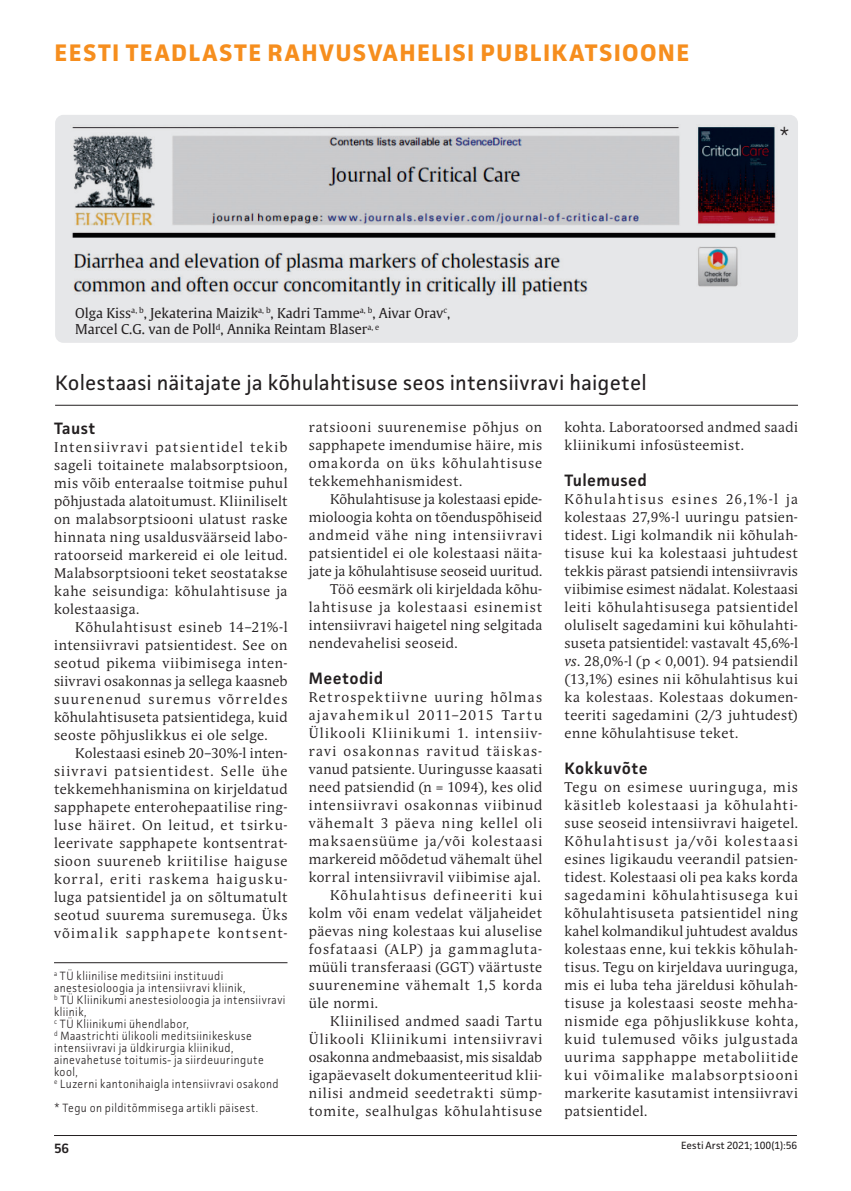
<style>
.page{position:relative;width:851px;height:1191px;background:#fff}
.page>*{position:absolute;margin:0;border:0;box-sizing:border-box;transform-origin:0 0}
.t1{font:700 24px "Facit";letter-spacing:.06em;color:#f68e1e}
.t2{font:300 22.5px "Facit";color:#231f20;scale:.9 1}
.t3{font:21px "Facit";letter-spacing:.01em;color:#231f20}
.t4{font:600 16.5px "Facit";letter-spacing:.025em;color:#231f20}
.t5{font:13.95px/18px "Andulka Book Pro";letter-spacing:.05em;color:#231f20;text-align:justify}
.t6{font:13.95px "Andulka Book Pro";letter-spacing:.095em;color:#231f20}
.t7{font:13.95px "Andulka Book Pro";letter-spacing:.07em;color:#231f20}
.t8{font:13.95px "Andulka Book Pro";letter-spacing:.01em;color:#231f20}
.t9{font:13.95px "Andulka Book Pro";letter-spacing:.025em;color:#231f20}
.t10{font:13.95px "Andulka Book Pro";letter-spacing:.02em;color:#231f20}
.t11{font:13.95px "Andulka Book Pro";letter-spacing:.08em;color:#231f20}
.t12{font:13.95px "Andulka Book Pro";letter-spacing:.005em;color:#231f20}
.t13{font:13.95px "Andulka Book Pro";letter-spacing:.015em;color:#231f20}
.t14{font:13.95px "Andulka Book Pro";letter-spacing:.03em;color:#231f20}
.t15{font:13.95px "Andulka Book Pro";letter-spacing:.075em;color:#231f20}
.t16{font:13.95px "Andulka Book Pro";letter-spacing:.105em;color:#231f20}
.t17{font:13.5px/16.2px "Gulliver";color:#231f20}
.t18{font:600 13.5px "Facit";color:#231f20}
.t19{font:300 12px/12px "Facit";letter-spacing:.04em;color:#231f20;scale:.9 1}
.t20{font:10.5px "Facit";color:#231f20}
.s1{font-style:italic}
</style>
<div class="page">
<hr style="left:54px;top:1135px;width:742px;height:1px;background:#231f20">
<div style="left:55px;top:115px;width:742px;height:228px;background:#e6e7e9;border-radius:8px"></div>
<hr style="left:54px;top:962px;width:233px;height:1px;background:#231f20">
<hr style="left:55px;top:405px;width:742px;height:1px;background:#231f20">
<img style="left:72px;top:127px;width:704px;height:169px">
<h1 class="t1" style="left:55px;top:38px;width:636px">EESTI TEADLASTE RAHVUSVAHELISI PUBLIKATSIOONE</h1>
<p class="t17" style="left:75px;top:305px;width:377px">Olga Kiss<sup>a,</sup> <sup>b</sup>, Jekaterina Maizik<sup>a,</sup> <sup>b</sup>, Kadri Tamme<sup>a,</sup> <sup>b</sup>, Aivar Orav<sup>c</sup>,<br>Marcel C.G. van de Poll<sup>d</sup>, Annika Reintam Blaser<sup>a,</sup> <sup>e</sup></p>
<h3 class="t3" style="left:55px;top:370px;width:593px">Kolestaasi näitajate ja kõhulahtisuse seos intensiivravi haigetel</h3>
<h2 class="t2" style="left:779px;top:122px;width:13px">*</h2>
<p class="t4" style="left:54px;top:418px;width:43px">Taust</p>
<p class="t5" style="left:54px;top:438px;width:235px">Intensiivravi patsientidel tekib sageli toitainete malabsorptsioon, mis võib enteraalse toitmise puhul põhjustada alatoitumust. Kliiniliselt on malabsorptsiooni ulatust raske hinnata ning usaldusväärseid labo&shy;ratoorseid markereid ei ole leitud.<br>Malabsorptsiooni teket seostatakse kahe seisundiga: kõhulahtisuse ja kolestaasiga.</p>
<p class="t5" style="left:54px;top:618px;width:235px;text-indent:21px">Kõhulahtisust esineb 14–21%-l intensiivravi patsientidest. See on seotud pikema viibimisega inten&shy;siivravi osakonnas ja sellega kaasneb suurenenud suremus võrreldes kõhulahtisuseta patsientidega, kuid seoste põhjuslikkus ei ole selge.</p>
<p class="t5" style="left:54px;top:744px;width:235px;text-indent:21px">Kolestaasi esineb 20–30%-l inten&shy;siivravi patsientidest. Selle ühe tekkemehhanismina on kirjeldatud sapphapete enterohepaatilise ring&shy;luse häiret. On leitud, et tsirku&shy;leerivate sapphapete kontsentrat&shy;sioon suureneb kriitilise haiguse korral, eriti raskema haigusku&shy;luga patsientidel ja on sõltumatult seotud suurema suremusega. Üks võimalik sapphapete kontsent-</p>
<p class="t19" style="left:54px;top:969px;width:259px"><sup>a</sup> TÜ kliinilise meditsiini instituudi anestesioloogia ja intensiivravi kliinik,<br><sup>b</sup> TÜ Kliinikumi anestesioloogia ja intensiivravi kliinik,<br><sup>c</sup> TÜ Kliinikumi ühendlabor,<br><sup>d</sup> Maastrichti ülikooli meditsiinikeskuse intensiivravi ja üldkirurgia kliinikud, ainevahetuse toitumis- ja siirdeuuringute kool,<br><sup>e</sup> Luzerni kantonihaigla intensiivravi osakond</p>
<p class="t19" style="left:54px;top:1101px;width:228px">* Tegu on pilditõmmisega artikli päisest.</p>
<p class="t18" style="left:54px;top:1139px;width:17px">56</p>
<p class="t5" style="left:309px;top:418px;width:235px">ratsiooni suurenemise põhjus on sapphapete imendumise häire, mis omakorda on üks kõhulahtisuse tekkemehhanismidest.</p>
<p class="t8" style="left:330px;top:491px;width:214px">Kõhulahtisuse ja kolestaasi epide-</p>
<p class="t13" style="left:309px;top:509px;width:235px">mioloogia kohta on tõenduspõhiseid</p>
<p class="t15" style="left:309px;top:527px;width:235px">andmeid vähe ning intensiivravi</p>
<p class="t5" style="left:309px;top:544px;width:235px">patsientidel ei ole kolestaasi näita-</p>
<p class="t12" style="left:309px;top:562px;width:235px">jate ja kõhulahtisuse seoseid uuritud.</p>
<p class="t9" style="left:330px;top:580px;width:214px">Töö eesmärk oli kirjeldada kõhu-</p>
<p class="t7" style="left:309px;top:598px;width:235px">lahtisuse ja kolestaasi esinemist</p>
<p class="t9" style="left:309px;top:616px;width:235px">intensiivravi haigetel ning selgitada</p>
<p class="t5" style="left:309px;top:634px;width:150px">nendevahelisi seoseid.</p>
<p class="t4" style="left:309px;top:668px;width:76px">Meetodid</p>
<p class="t6" style="left:309px;top:689px;width:235px">Retrospektiivne uuring hõlmas</p>
<p class="t16" style="left:309px;top:707px;width:235px">ajavahemikul 2011–2015 Tartu</p>
<p class="t6" style="left:309px;top:725px;width:235px">Ülikooli Kliinikumi 1. intensiiv-</p>
<p class="t6" style="left:309px;top:743px;width:235px">ravi osakonnas ravitud täiskas-</p>
<p class="t10" style="left:309px;top:761px;width:235px">vanud patsiente. Uuringusse kaasati</p>
<p class="t14" style="left:309px;top:779px;width:235px">need patsiendid (n = 1094), kes olid</p>
<p class="t7" style="left:309px;top:797px;width:235px">intensiivravi osakonnas viibinud</p>
<p class="t5" style="left:309px;top:814px;width:235px">vähemalt 3 päeva ning kellel oli</p>
<p class="t7" style="left:309px;top:833px;width:235px">maksaensüüme ja/või kolestaasi</p>
<p class="t10" style="left:309px;top:851px;width:235px">markereid mõõdetud vähemalt ühel</p>
<p class="t5" style="left:309px;top:868px;width:233px">korral intensiivravil viibimise ajal.</p>
<p class="t6" style="left:330px;top:887px;width:214px">Kõhulahtisus defineeriti kui</p>
<p class="t5" style="left:309px;top:904px;width:235px">kolm või enam vedelat väljaheidet</p>
<p class="t5" style="left:309px;top:922px;width:235px">päevas ning kolestaas kui aluselise</p>
<p class="t11" style="left:309px;top:941px;width:235px">fosfataasi (ALP) ja gammagluta-</p>
<p class="t5" style="left:309px;top:958px;width:235px">müüli transferaasi (GGT) väärtuste</p>
<p class="t5" style="left:309px;top:976px;width:235px">suurenemine vähemalt 1,5 korda</p>
<p class="t5" style="left:309px;top:994px;width:71px">üle normi.</p>
<p class="t5" style="left:330px;top:1012px;width:214px">Kliinilised andmed saadi Tartu</p>
<p class="t11" style="left:309px;top:1031px;width:235px">Ülikooli Kliinikumi intensiivravi</p>
<p class="t8" style="left:309px;top:1049px;width:235px">osakonna andmebaasist, mis sisaldab</p>
<p class="t5" style="left:309px;top:1066px;width:235px">igapäevaselt dokumenteeritud klii-</p>
<p class="t5" style="left:309px;top:1084px;width:235px">nilisi andmeid seedetrakti sümp-</p>
<p class="t5" style="left:309px;top:1102px;width:235px">tomite, sealhulgas kõhulahtisuse</p>
<p class="t5" style="left:564px;top:418px;width:235px">kohta. Laboratoorsed andmed saadi kliinikumi infosüsteemist.</p>
<p class="t4" style="left:564px;top:470px;width:84px">Tulemused</p>
<p class="t5" style="left:564px;top:490px;width:235px">Kõhulahtisus esines 26,1%-l ja kolestaas 27,9%-l uuringu patsien&shy;tidest. Ligi kolmandik nii kõhulah&shy;tisuse kui ka kolestaasi juhtudest tekkis pärast patsiendi intensiivravis viibimise esimest nädalat. Kolestaasi leiti kõhulahtisusega patsientidel oluliselt sagedamini kui kõhulahti&shy;suseta patsientidel: vastavalt 45,6%-l <span class="s1">vs</span>. 28,0%-l (p &lt; 0,001). 94 patsiendil (13,1%) esines nii kõhulahtisus kui ka kolestaas. Kolestaas dokumen&shy;teeriti sagedamini (2/3 juhtudest) enne kõhulahtisuse teket.</p>
<p class="t4" style="left:564px;top:758px;width:85px">Kokkuvõte</p>
<p class="t5" style="left:564px;top:778px;width:235px">Tegu on esimese uuringuga, mis käsitleb kolestaasi ja kõhulahti&shy;suse seoseid intensiivravi haigetel.<br>Kõhulahtisust ja/või kolestaasi esines ligikaudu veerandil patsien&shy;tidest. Kolestaasi oli pea kaks korda sagedamini kõhulahtisusega kui kõhulahtisuseta patsientidel ning kahel kolmandikul juhtudest avaldus kolestaas enne, kui tekkis kõhulah&shy;tisus. Tegu on kirjeldava uuringuga, mis ei luba teha järeldusi kõhulah&shy;tisuse ja kolestaasi seoste mehha&shy;nismide ega põhjuslikkuse kohta, kuid tulemused võiks julgustada uurima sapphappe metaboliitide kui võimalike malabsorptsiooni markerite kasutamist intensiivravi patsientidel.</p>
<p class="t20" style="left:681px;top:1139px;width:118px">Eesti Arst 2021; 100(1):56</p>
</div>
